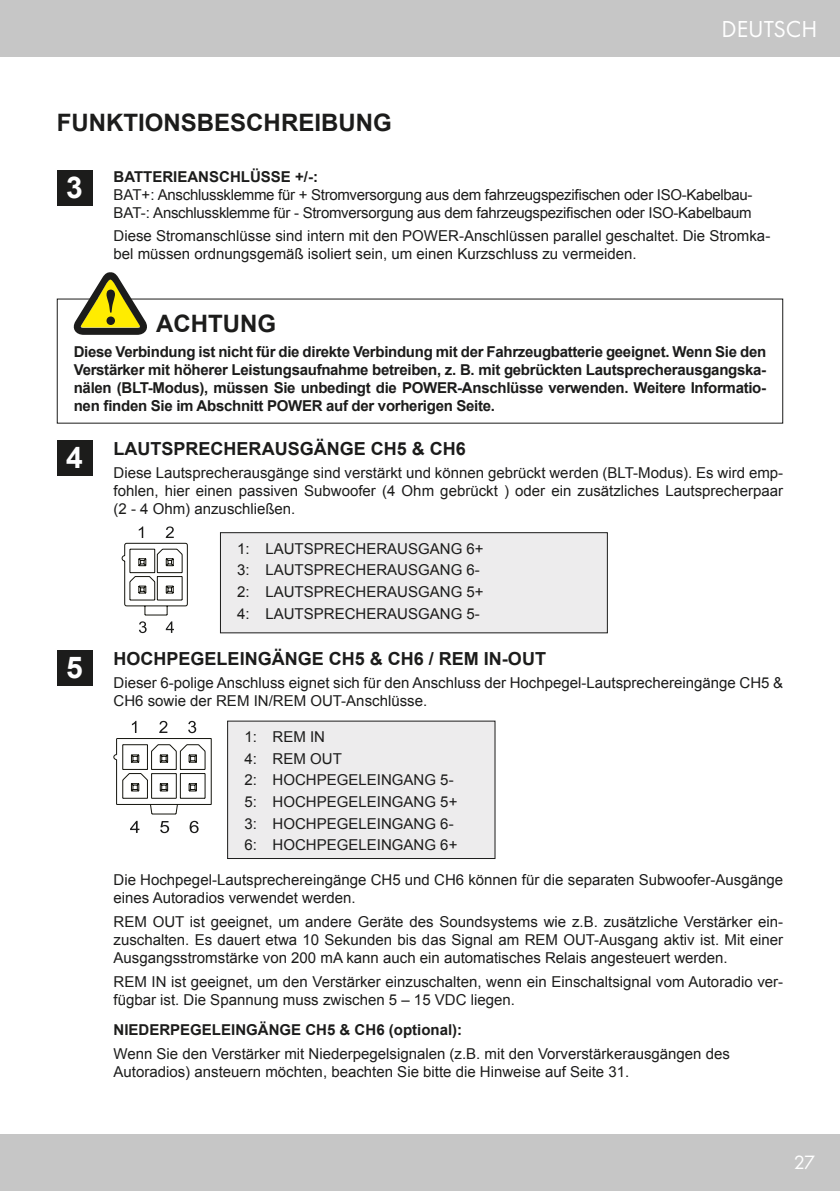
<style>
.page{position:relative;width:840px;height:1191px;background:#fff}
.page>*{position:absolute;margin:0;border:0;box-sizing:border-box;transform-origin:0 0}
.t1{font:700 30px "Arial";color:#fff}
.t2{font:700 24px "Arial";color:#1c1c1b}
.t3{font:24px "Futura PT";color:#fff}
.t4{font:20px "Futura PT";color:#fff}
.t5{font:700 18px "Arial";color:#1c1c1b}
.t6{font:15px/21.6px "Arial";color:#1c1c1b}
.t7{font:700 15px/18px "Arial";color:#1c1c1b;text-align:justify}
.t8{font:15px/18px "Arial";letter-spacing:-.02em;color:#1c1c1b}
</style>
<div class="page">
<div style="left:0;top:0;width:839px;height:57px;background:#c6c6c6"></div>
<div style="left:0;top:1134px;width:839px;height:57px;background:#c6c6c6"></div>
<svg style="left:139px;top:621px;width:35px;height:12px"></svg>
<svg style="left:121px;top:526px;width:67px;height:89px"></svg>
<div style="left:220px;top:532px;width:387px;height:101px;background:#edeced"></div>
<div style="left:220px;top:532px;width:387px;height:101px;border:1px solid #1c1c1b"></div>
<div style="left:227px;top:721px;width:267px;height:137px;background:#edeced"></div>
<svg style="left:130px;top:821px;width:68px;height:12px"></svg>
<svg style="left:113px;top:721px;width:99px;height:93px"></svg>
<div style="left:57px;top:170px;width:35px;height:36px;background:#1c1c1b"></div>
<div style="left:57px;top:440px;width:35px;height:35px;background:#1c1c1b"></div>
<div style="left:57px;top:650px;width:35px;height:35px;background:#1c1c1b"></div>
<svg style="left:71px;top:272px;width:79px;height:63px"></svg>
<h2 class="t2" style="left:57px;top:107px;width:336px">FUNKTIONSBESCHREIBUNG</h2>
<h2 class="t3" style="left:721px;top:15px;width:97px">DEUTSCH</h2>
<h1 class="t1" style="left:66px;top:168px;width:18px">3</h1>
<p class="t7" style="left:113px;top:168px;width:206px">BATTERIEANSCHLÜSSE +/-:</p>
<p class="t8" style="left:113px;top:186px;width:640px">BAT+: Anschlussklemme für + Stromversorgung aus dem fahrzeugspezifischen oder ISO-Kabelbau-<br>BAT-: Anschlussklemme für - Stromversorgung aus dem fahrzeugspezifischen oder ISO-Kabelbaum</p>
<p class="t6" style="left:113px;top:227px;width:658px;line-height:18px">Diese Stromanschlüsse sind intern mit den POWER-Anschlüssen parallel geschaltet. Die Stromka&shy;bel müssen ordnungsgemäß isoliert sein, um einen Kurzschluss zu vermeiden.</p>
<h2 class="t2" style="left:156px;top:308px;width:121px">ACHTUNG</h2>
<p class="t7" style="left:74px;top:343px;width:693px">Diese Verbindung ist nicht für die direkte Verbindung mit der Fahrzeugbatterie geeignet. Wenn Sie den Verstärker mit höherer Leistungsaufnahme betreiben, z. B. mit gebrückten Lautsprecherausgangska&shy;nälen (BLT-Modus), müssen Sie unbedingt die POWER-Anschlüsse verwenden. Weitere Informatio&shy;nen finden Sie im Abschnitt POWER auf der vorherigen Seite.</p>
<h1 class="t1" style="left:66px;top:437px;width:18px">4</h1>
<h1 class="t1" style="left:66px;top:647px;width:18px">5</h1>
<p class="t5" style="left:113px;top:436px;width:354px">LAUTSPRECHERAUSGÄNGE CH5 &amp; CH6</p>
<p class="t6" style="left:113px;top:464px;width:670px;line-height:18px;text-align:justify">Diese Lautsprecherausgänge sind verstärkt und können gebrückt werden (BLT-Modus). Es wird emp&shy;fohlen, hier einen passiven Subwoofer (4 Ohm gebrückt ) oder ein zusätzliches Lautsprecherpaar (2 - 4 Ohm) anzuschließen.</p>
<p class="t6" style="left:237px;top:537px;width:14px;text-align:justify">1:<br>3:<br>2:<br>4:</p>
<p class="t6" style="left:265px;top:538px;width:219px">LAUTSPRECHERAUSGANG 6+<br>LAUTSPRECHERAUSGANG 6-<br>LAUTSPRECHERAUSGANG 5+<br>LAUTSPRECHERAUSGANG 5-</p>
<p class="t5" style="left:113px;top:646px;width:434px">HOCHPEGELEINGÄNGE CH5 &amp; CH6 / REM IN-OUT</p>
<p class="t6" style="left:113px;top:674px;width:670px;line-height:18px">Dieser 6-polige Anschluss eignet sich für den Anschluss der Hochpegel-Lautsprechereingänge CH5 &amp;<br>CH6 sowie der REM IN/REM OUT-Anschlüsse.</p>
<p class="t6" style="left:244px;top:726px;width:14px;text-align:justify">1:<br>4:<br>2:<br>5:<br>3:<br>6:</p>
<p class="t6" style="left:272px;top:726px;width:186px">REM IN<br>REM OUT<br>HOCHPEGELEINGANG 5-<br>HOCHPEGELEINGANG 5+<br>HOCHPEGELEINGANG 6-<br>HOCHPEGELEINGANG 6+</p>
<p class="t6" style="left:113px;top:871px;width:670px;line-height:18px">Die Hochpegel-Lautsprechereingänge CH5 und CH6 können für die separaten Subwoofer-Ausgänge eines Autoradios verwendet werden.</p>
<p class="t6" style="left:113px;top:913px;width:670px;line-height:18px;text-align:justify">REM OUT ist geeignet, um andere Geräte des Soundsystems wie z.B. zusätzliche Verstärker ein&shy;zuschalten. Es dauert etwa 10 Sekunden bis das Signal am REM OUT-Ausgang aktiv ist. Mit einer Ausgangsstromstärke von 200 mA kann auch ein automatisches Relais angesteuert werden.</p>
<p class="t6" style="left:113px;top:972px;width:670px;line-height:18px">REM IN ist geeignet, um den Verstärker einzuschalten, wenn ein Einschaltsignal vom Autoradio ver&shy;fügbar ist. Die Spannung muss zwischen 5 – 15 VDC liegen.</p>
<p class="t7" style="left:113px;top:1021px;width:350px">NIEDERPEGELEINGÄNGE CH5 &amp; CH6 (optional):</p>
<p class="t6" style="left:113px;top:1045px;width:617px;line-height:18px">Wenn Sie den Verstärker mit Niederpegelsignalen (z.B. mit den Vorverstärkerausgängen des<br>Autoradios) ansteuern möchten, beachten Sie bitte die Hinweise auf Seite 31.</p>
<h3 class="t4" style="left:793px;top:1150px;width:23px">27</h3>
</div>
